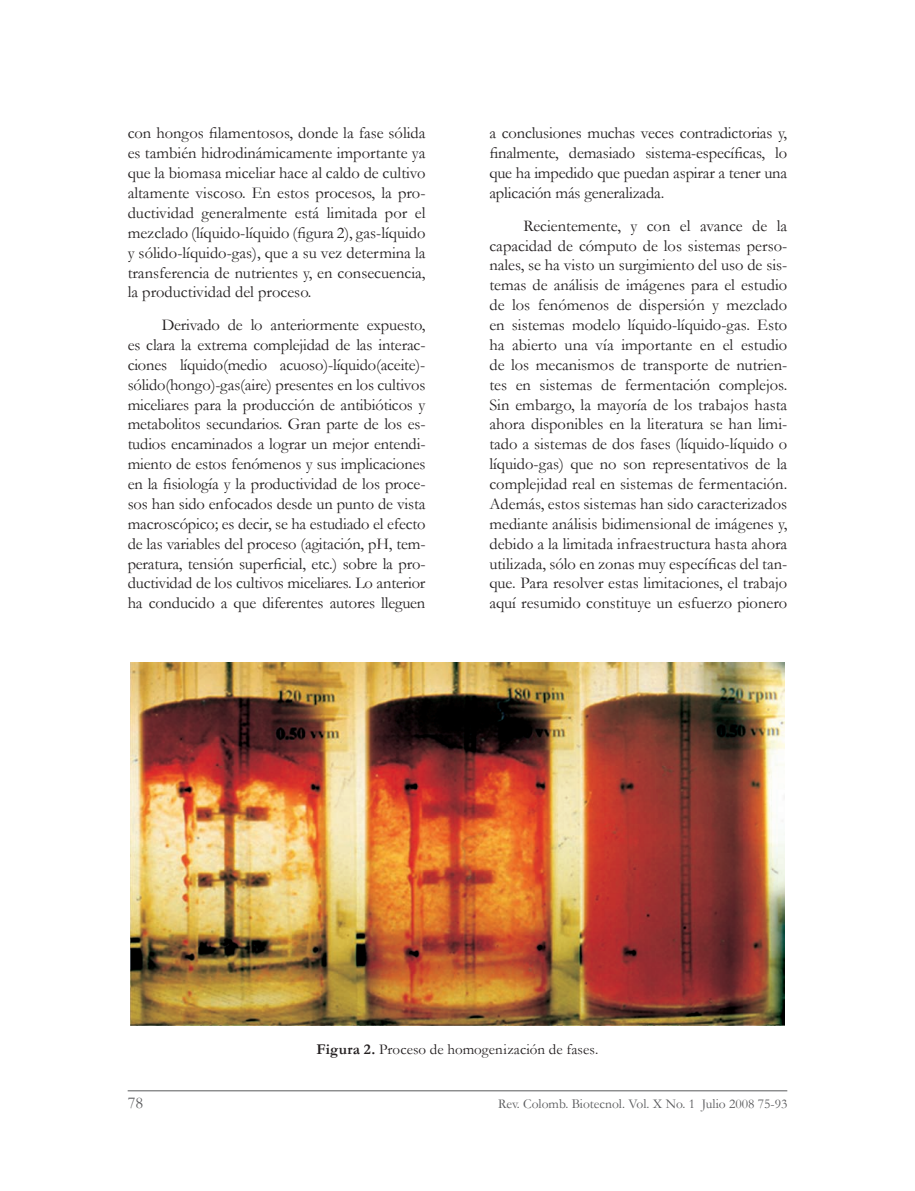
<style>
.page{position:relative;width:915px;height:1191px;background:#fff}
.page>*{position:absolute;margin:0;border:0;box-sizing:border-box;transform-origin:0 0}
.BODY_TEXT{font:16.5px/19.8px "Garamond";letter-spacing:-.005em;color:#231f20;text-align:justify}
.t1{font:16.5px "Garamond";color:#57585a}
.FIGURA{font:15px "Garamond";letter-spacing:.005em;color:#231f20}
.t2{font:13.5px "Garamond";color:#57585a}
.s1{font-weight:700}
</style>
<div class="page">
<hr style="left:128px;top:1090px;width:659px;height:1px;background:#57585a">
<img style="left:131px;top:662px;width:652px;height:363px">
<p class="BODY_TEXT" style="left:128px;top:123px;width:299px">con hongos filamentosos, donde la fase sólida es también hidrodinámicamente importante ya que la biomasa miceliar hace al caldo de cultivo altamente viscoso. En estos procesos, la pro&shy;ductividad generalmente está limitada por el mezclado (líquido-líquido (figura 2), gas-líquido y sólido-líquido-gas), que a su vez determina la transferencia de nutrientes y, en consecuencia, la productividad del proceso.</p>
<p class="BODY_TEXT" style="left:128px;top:314px;width:299px;text-indent:34px">Derivado de lo anteriormente expuesto, es clara la extrema complejidad de las interac&shy;ciones líquido(medio acuoso)-líquido(aceite)- sólido(hongo)-gas(aire) presentes en los cultivos miceliares para la producción de antibióticos y metabolitos secundarios. Gran parte de los es&shy;tudios encaminados a lograr un mejor entendi&shy;miento de estos fenómenos y sus implicaciones en la fisiología y la productividad de los proce&shy;sos han sido enfocados desde un punto de vista macroscópico; es decir, se ha estudiado el efecto de las variables del proceso (agitación, pH, tem&shy;peratura, tensión superficial, etc.) sobre la pro&shy;ductividad de los cultivos miceliares. Lo anterior ha conducido a que diferentes autores lleguen</p>
<p class="BODY_TEXT" style="left:489px;top:123px;width:299px">a conclusiones muchas veces contradictorias y, finalmente, demasiado sistema-específicas, lo que ha impedido que puedan aspirar a tener una aplicación más generalizada.</p>
<p class="BODY_TEXT" style="left:489px;top:215px;width:299px;text-indent:34px">Recientemente, y con el avance de la capacidad de cómputo de los sistemas perso&shy;nales, se ha visto un surgimiento del uso de sis&shy;temas de análisis de imágenes para el estudio de los fenómenos de dispersión y mezclado en sistemas modelo líquido-líquido-gas. Esto ha abierto una vía importante en el estudio de los mecanismos de transporte de nutrien&shy;tes en sistemas de fermentación complejos.<br>Sin embargo, la mayoría de los trabajos hasta ahora disponibles en la literatura se han limi&shy;tado a sistemas de dos fases (líquido-líquido o líquido-gas) que no son representativos de la complejidad real en sistemas de fermentación.<br>Además, estos sistemas han sido caracterizados mediante análisis bidimensional de imágenes y, debido a la limitada infraestructura hasta ahora utilizada, sólo en zonas muy específicas del tan&shy;que. Para resolver estas limitaciones, el trabajo aquí resumido constituye un esfuerzo pionero</p>
<p class="FIGURA" style="left:316px;top:1039px;width:283px"><span class="s1">Figura 2.</span> Proceso de homogenización de fases.</p>
<p class="t1" style="left:128px;top:1092px;width:17px">78</p>
<p class="t2" style="left:498px;top:1094px;width:290px">Rev. Colomb. Biotecnol. Vol. X No. 1 Julio 2008 75-93</p>
</div>
